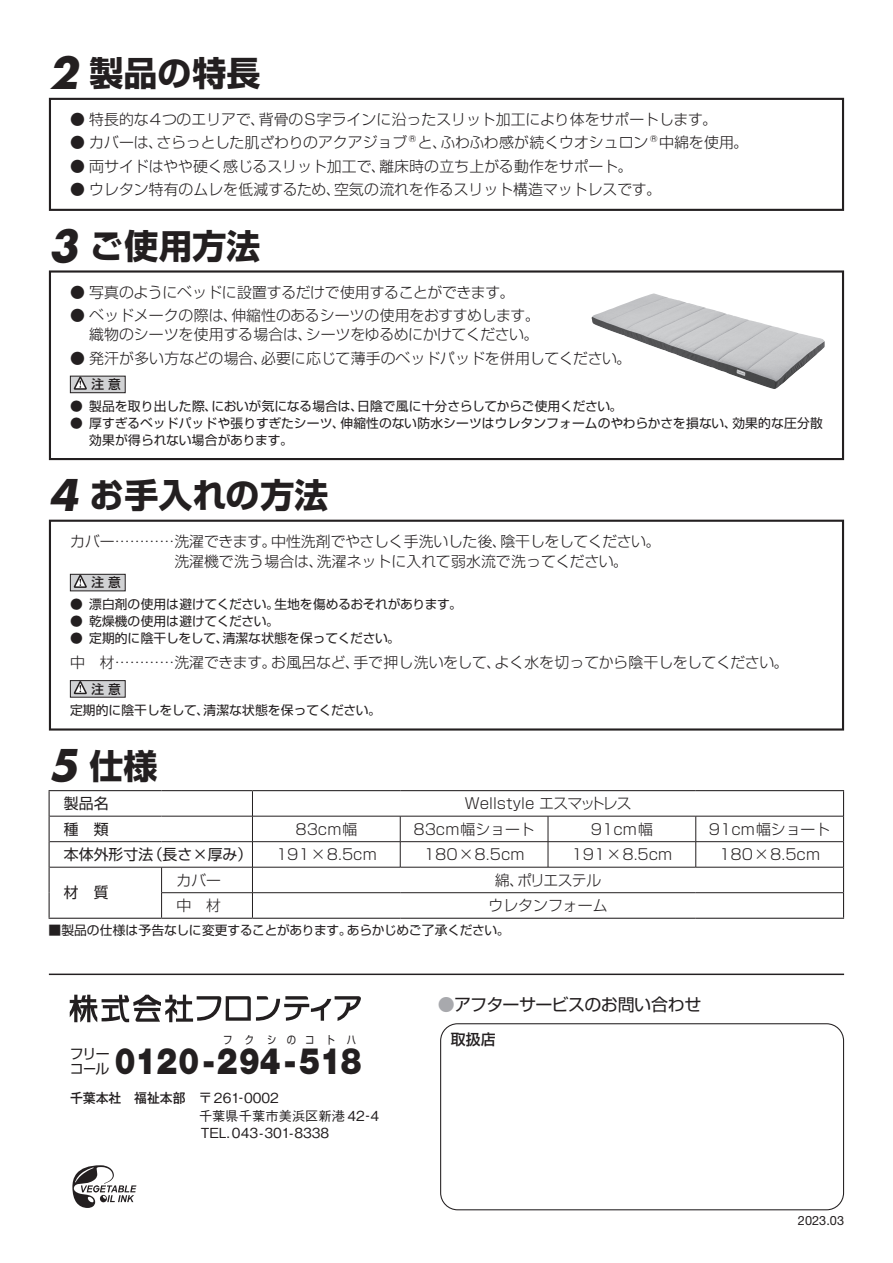
<style>
.page{position:relative;width:893px;height:1263px;background:#fff}
.page>*{position:absolute;margin:0;border:0;box-sizing:border-box;transform-origin:0 0}
.t1{font:900 36.6px "Helvetica Neue LT Std";color:#231f20;scale:.85 1}
.t2{font:700 34.05px "Shin Go Pro";color:#231f20}
.t3{font:16.95px "Shin Go Pro";letter-spacing:-.03em;color:#231f20}
.t4{font:300 14.85px/20.2px "Shin Go Pro";color:#231f20}
.t5{font:300 14.85px "Shin Go Pro";letter-spacing:-.03em;color:#231f20}
.t6{font:14.85px "Shin Go Pro";color:#231f20}
.t7{font:500 14.85px "Shin Go Pro";color:#231f20}
.t8{font:13.95px/14.9px "Shin Go Pro";letter-spacing:-.055em;color:#231f20}
.t9{font:500 13.8px "Gothic BBB Pro";color:#231f20}
.t10{font:500 13.35px "Gothic MB101 Pro";letter-spacing:-.005em;color:#231f20}
.t11{font:500 13.35px "Gothic BBB Pro";color:#231f20}
.t12{font:12.75px/17px "Shin Go Pro";color:#231f20}
.t13{font:12.75px "Shin Go Pro";letter-spacing:-.03em;color:#231f20}
.t14{font:12.75px "Helvetica Neue LT Std";color:#231f20}
.t15{font:500 12.75px "Shin Go Pro";color:#231f20}
.t16{font:10.95px "Shin Go Pro";color:#231f20;scale:.85 1}
.s1{font-family:"Futura Std";font-style:italic;font-size:42.45px}
.s2{font-family:"Gothic BBB Pro";font-size:13.8px}
.s3{font-size:13.8px}
.s4{color:#a8a9ad}
</style>
<div class="page">
<hr style="left:49px;top:973px;width:795px;height:2px;background:#231f20">
<div style="left:440px;top:1023px;width:404px;height:187px;border:1px solid #231f20;border-radius:17px"></div>
<svg style="left:72px;top:1165px;width:64px;height:43px"></svg>
<svg style="left:70px;top:995px;width:291px;height:27px"></svg>
<hr style="left:49px;top:790px;width:113px;height:1px;background:#231f20">
<hr style="left:162px;top:790px;width:90px;height:1px;background:#231f20">
<hr style="left:252px;top:790px;width:148px;height:1px;background:#231f20">
<hr style="left:400px;top:790px;width:148px;height:1px;background:#231f20">
<hr style="left:548px;top:790px;width:148px;height:1px;background:#231f20">
<hr style="left:696px;top:790px;width:148px;height:1px;background:#231f20">
<svg style="left:49px;top:791px;width:1px;height:127px"></svg>
<svg style="left:843px;top:791px;width:1px;height:127px"></svg>
<hr style="left:50px;top:816px;width:112px;height:1px;background:#231f20">
<hr style="left:162px;top:816px;width:90px;height:1px;background:#231f20">
<hr style="left:252px;top:816px;width:148px;height:1px;background:#231f20">
<hr style="left:400px;top:816px;width:148px;height:1px;background:#231f20">
<hr style="left:548px;top:816px;width:148px;height:1px;background:#231f20">
<hr style="left:696px;top:816px;width:147px;height:1px;background:#231f20">
<hr style="left:50px;top:841px;width:112px;height:1px;background:#231f20">
<hr style="left:162px;top:841px;width:90px;height:1px;background:#231f20">
<hr style="left:252px;top:841px;width:148px;height:1px;background:#231f20">
<hr style="left:400px;top:841px;width:148px;height:1px;background:#231f20">
<svg style="left:400px;top:816px;width:1px;height:51px"></svg>
<hr style="left:548px;top:841px;width:148px;height:1px;background:#231f20">
<svg style="left:548px;top:816px;width:1px;height:51px"></svg>
<hr style="left:696px;top:841px;width:147px;height:1px;background:#231f20">
<svg style="left:695px;top:816px;width:1px;height:51px"></svg>
<hr style="left:50px;top:867px;width:112px;height:1px;background:#231f20">
<hr style="left:162px;top:867px;width:90px;height:1px;background:#231f20">
<hr style="left:252px;top:867px;width:148px;height:1px;background:#231f20">
<hr style="left:400px;top:867px;width:148px;height:1px;background:#231f20">
<hr style="left:548px;top:867px;width:148px;height:1px;background:#231f20">
<hr style="left:696px;top:867px;width:147px;height:1px;background:#231f20">
<svg style="left:161px;top:867px;width:1px;height:51px"></svg>
<svg style="left:252px;top:791px;width:1px;height:127px"></svg>
<hr style="left:161px;top:892px;width:91px;height:1px;background:#231f20">
<hr style="left:252px;top:892px;width:148px;height:1px;background:#231f20">
<hr style="left:400px;top:892px;width:148px;height:1px;background:#231f20">
<hr style="left:548px;top:892px;width:148px;height:1px;background:#231f20">
<hr style="left:696px;top:892px;width:147px;height:1px;background:#231f20">
<hr style="left:49px;top:918px;width:113px;height:1px;background:#231f20">
<hr style="left:162px;top:918px;width:90px;height:1px;background:#231f20">
<hr style="left:252px;top:918px;width:148px;height:1px;background:#231f20">
<hr style="left:400px;top:918px;width:148px;height:1px;background:#231f20">
<hr style="left:548px;top:918px;width:148px;height:1px;background:#231f20">
<hr style="left:696px;top:918px;width:148px;height:1px;background:#231f20">
<div style="left:70px;top:574px;width:55px;height:17px;background:#d1d2d4"></div>
<svg style="left:74px;top:576px;width:13px;height:12px"></svg>
<div style="left:70px;top:574px;width:55px;height:17px;border:1px solid #231f20"></div>
<div style="left:70px;top:681px;width:55px;height:16px;background:#d1d2d4"></div>
<svg style="left:74px;top:682px;width:13px;height:12px"></svg>
<div style="left:70px;top:680px;width:55px;height:17px;border:1px solid #231f20"></div>
<div style="left:49px;top:520px;width:795px;height:210px;border:2px solid #231f20"></div>
<div style="left:49px;top:98px;width:795px;height:113px;border:2px solid #231f20"></div>
<div style="left:70px;top:376px;width:55px;height:17px;background:#d1d2d4"></div>
<svg style="left:74px;top:378px;width:13px;height:12px"></svg>
<div style="left:70px;top:376px;width:55px;height:17px;border:1px solid #231f20"></div>
<div style="left:49px;top:270px;width:795px;height:190px;border:2px solid #231f20"></div>
<img style="left:592px;top:294px;width:233px;height:95px">
<h2 class="t2" style="left:49px;top:46px;width:213px"><span class="s1">2</span> 製品の特長</h2>
<p class="t4" style="left:70px;top:107px;width:648px">● 特長的な4つのエリアで、背骨のS字ラインに沿ったスリット加工により体をサポートします。</p>
<p class="t4" style="left:70px;top:131px;width:679px">● カバーは、さらっとした肌ざわりのアクアジョブ®と、ふわふわ感が続くウオシュロン®中綿を使用。</p>
<p class="t4" style="left:70px;top:154px;width:564px">● 両サイドはやや硬く感じるスリット加工で、離床時の立ち上がる動作をサポート。</p>
<p class="t4" style="left:70px;top:178px;width:592px">● ウレタン特有のムレを低減するため、空気の流れを作るスリット構造マットレスです。</p>
<h2 class="t2" style="left:49px;top:219px;width:213px"><span class="s1">3</span> ご使用方法</h2>
<p class="t5" style="left:70px;top:280px;width:446px">● 写真のようにベッドに設置するだけで使用することができます。</p>
<p class="t4" style="left:70px;top:304px;width:471px;line-height:19.2px;text-align:right">● ベッドメークの際は、伸縮性のあるシーツの使用をおすすめします。織物のシーツを使用する場合は、シーツをゆるめにかけてください。</p>
<p class="t4" style="left:70px;top:346px;width:562px">● 発汗が多い方などの場合、必要に応じて薄手のベッドパッドを併用してください。</p>
<p class="t15" style="left:91px;top:374px;width:31px">注意</p>
<p class="t12" style="left:70px;top:396px;width:554px">● 製品を取り出した際、においが気になる場合は、日陰で風に十分さらしてからご使用ください。</p>
<p class="t12" style="left:89px;top:413px;width:735px;text-indent:-19px">● 厚すぎるベッドパッドや張りすぎたシーツ、伸縮性のない防水シーツはウレタンフォームのやわらかさを損ない、効果的な圧分散効果が得られない場合があります。</p>
<h2 class="t2" style="left:49px;top:468px;width:281px"><span class="s1">4</span> お手入れの方法</h2>
<p class="t4" style="left:174px;top:529px;width:487px;text-indent:-104px">カバー…………洗濯できます。中性洗剤でやさしく手洗いした後、陰干しをしてください。洗濯機で洗う場合は、洗濯ネットに入れて弱水流で洗ってください。</p>
<p class="t15" style="left:91px;top:572px;width:31px">注意</p>
<p class="t13" style="left:70px;top:593px;width:393px">● 漂白剤の使用は避けてください。生地を傷めるおそれがあります。</p>
<p class="t12" style="left:70px;top:611px;width:210px">● 乾燥機の使用は避けてください。</p>
<p class="t12" style="left:70px;top:628px;width:331px">● 定期的に陰干しをして、清潔な状態を保ってください。</p>
<p class="t4" style="left:70px;top:650px;width:720px">中　材…………洗濯できます。お風呂など、手で押し洗いをして、よく水を切ってから陰干しをしてください。</p>
<p class="t15" style="left:91px;top:678px;width:31px">注意</p>
<p class="t12" style="left:70px;top:700px;width:312px">定期的に陰干しをして、清潔な状態を保ってください。</p>
<h2 class="t2" style="left:49px;top:739px;width:110px"><span class="s1">5</span> 仕様</h2>
<p class="t6" style="left:64px;top:791px;width:46px">製品名</p>
<p class="t4" style="left:465px;top:791px;width:168px">Wellstyle エスマットレス</p>
<p class="t6" style="left:64px;top:817px;width:46px">種　類</p>
<p class="t4" style="left:295px;top:817px;width:63px">83cm幅</p>
<p class="t4" style="left:413px;top:817px;width:123px">83cm幅ショート</p>
<p class="t4" style="left:591px;top:817px;width:63px">91cm幅</p>
<p class="t4" style="left:709px;top:817px;width:123px">91cm幅ショート</p>
<p class="t6" style="left:64px;top:842px;width:190px">本体外形寸法（長さ×厚み）</p>
<p class="t4" style="left:276px;top:842px;width:102px">191×8.5cm</p>
<p class="t4" style="left:424px;top:842px;width:102px">180×8.5cm</p>
<p class="t4" style="left:571px;top:842px;width:102px">191×8.5cm</p>
<p class="t4" style="left:719px;top:842px;width:102px">180×8.5cm</p>
<p class="t6" style="left:64px;top:880px;width:46px">材　質</p>
<p class="t4" style="left:176px;top:868px;width:46px">カバー</p>
<p class="t4" style="left:495px;top:868px;width:108px">綿、ポリエステル</p>
<p class="t4" style="left:176px;top:893px;width:46px">中　材</p>
<p class="t4" style="left:488px;top:893px;width:121px">ウレタンフォーム</p>
<p class="t13" style="left:49px;top:920px;width:462px">■製品の仕様は予告なしに変更することがあります。あらかじめご了承ください。</p>
<p class="t16" style="left:223px;top:1030px;width:12px">フ</p>
<p class="t16" style="left:245px;top:1030px;width:12px">ク</p>
<p class="t16" style="left:267px;top:1030px;width:12px">シ</p>
<p class="t16" style="left:287px;top:1030px;width:12px">の</p>
<p class="t16" style="left:305px;top:1030px;width:12px">コ</p>
<p class="t16" style="left:326px;top:1030px;width:12px">ト</p>
<p class="t16" style="left:347px;top:1030px;width:12px">ハ</p>
<p class="t8" style="left:70px;top:1044px;width:41px">フリーコール</p>
<h1 class="t1" style="left:115px;top:1039px;width:292px">0120-294-518</h1>
<p class="t10" style="left:70px;top:1086px;width:210px">千葉本社　福祉本部　<span class="s2">〒261-0002</span></p>
<p class="t11" style="left:199px;top:1105px;width:182px">千葉県千葉市美浜区新港 <span class="s3">42-4</span></p>
<p class="t9" style="left:201px;top:1122px;width:130px">TEL.043-301-8338</p>
<p class="t3" style="left:438px;top:990px;width:265px"><span class="s4">●</span>アフターサービスのお問い合わせ</p>
<p class="t7" style="left:451px;top:1027px;width:46px">取扱店</p>
<p class="t14" style="left:798px;top:1212px;width:48px">2023.03</p>
</div>
